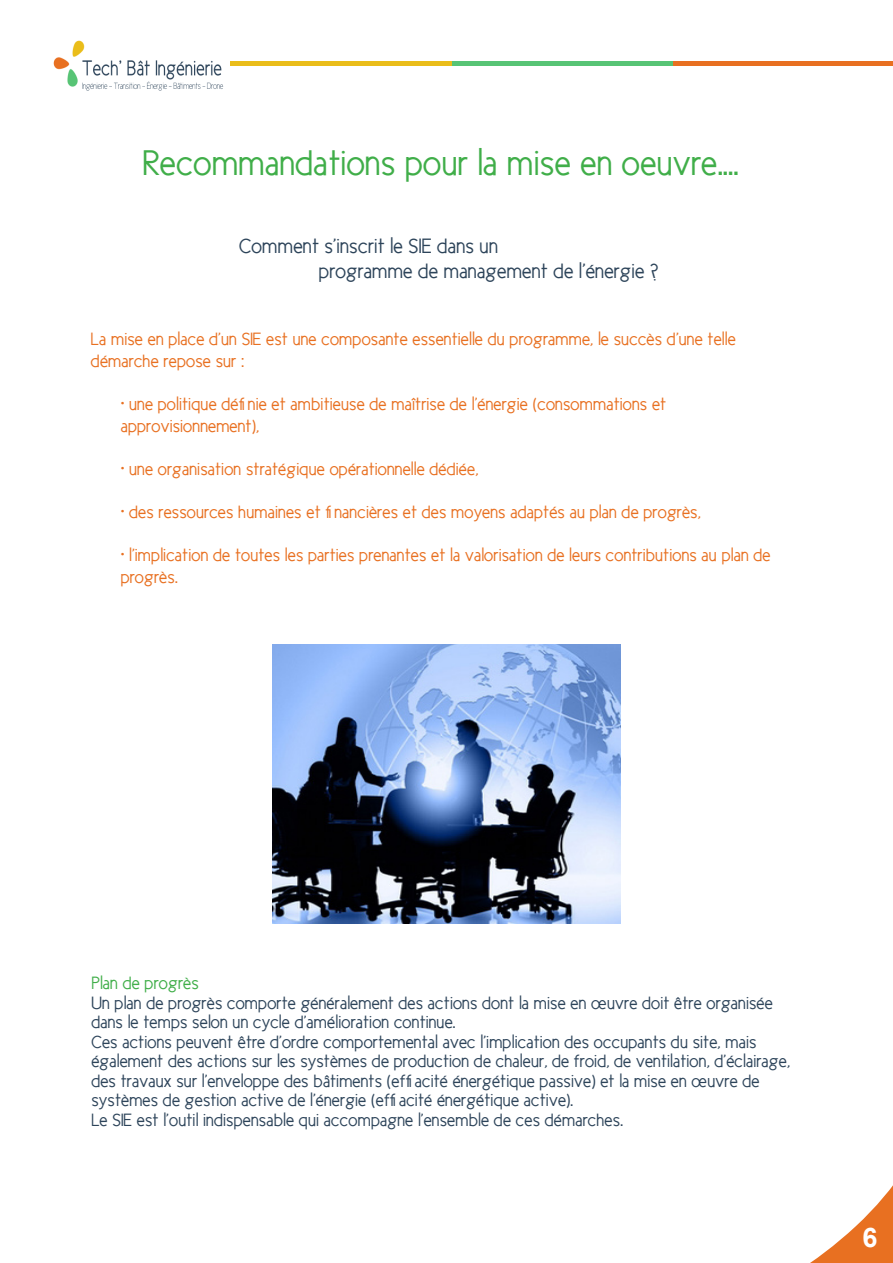
<style>
.page{position:relative;width:893px;height:1263px;background:#fff}
.page>*{position:absolute;margin:0;border:0;box-sizing:border-box;transform-origin:0 0}
.t1{font:36px "New Cicle Gordita";color:#40ae49}
.t2{font:700 27px "Arial";color:#fff}
.t3{font:21px "New Cicle Gordita";color:#2d445a}
.t4{font:18px/19.5px "New Cicle Gordita";color:#2d445a}
.t5{font:18px/21.6px "New Cicle Gordita";color:#e87021}
.t6{font:18px "New Cicle Gordita";color:#40ae49}
</style>
<div class="page">
<hr style="left:230px;top:61px;width:222px;height:4px;background:#eabd1a">
<hr style="left:672px;top:61px;width:221px;height:4px;background:#e87021">
<hr style="left:452px;top:61px;width:220px;height:4px;background:#57c475">
<img style="left:272px;top:644px;width:349px;height:279px">
<svg style="left:810px;top:1185px;width:83px;height:78px"></svg>
<img style="left:53px;top:40px;width:171px;height:51px">
<p class="t1" style="left:143px;top:144px;width:597px">Recommandations pour la mise en oeuvre....</p>
<p class="t3" style="left:239px;top:235px;width:261px">Comment s’inscrit le SIE dans un</p>
<p class="t3" style="left:319px;top:260px;width:341px">programme de management de l’énergie ?</p>
<p class="t5" style="left:91px;top:329px;width:646px">La mise en place d’un SIE est une composante essentielle du programme, le succès d’une telle démarche repose sur :</p>
<p class="t5" style="left:121px;top:393px;width:547px">• une politique définie et ambitieuse de maîtrise de l’énergie (consommations et approvisionnement),</p>
<p class="t5" style="left:121px;top:458px;width:359px">• une organisation stratégique opérationnelle dédiée,</p>
<p class="t5" style="left:121px;top:501px;width:582px">• des ressources humaines et financières et des moyens adaptés au plan de progrès,</p>
<p class="t5" style="left:121px;top:545px;width:651px">• l’implication de toutes les parties prenantes et la valorisation de leurs contributions au plan de progrès.</p>
<p class="t6" style="left:91px;top:974px;width:109px">Plan de progrès</p>
<p class="t4" style="left:91px;top:993px;width:683px">Un plan de progrès comporte généralement des actions dont la mise en œuvre doit être organisée dans le temps selon un cycle d’amélioration continue.</p>
<p class="t4" style="left:91px;top:1032px;width:700px">Ces actions peuvent être d’ordre comportemental avec l’implication des occupants du site, mais également des actions sur les systèmes de production de chaleur, de froid, de ventilation, d’éclairage, des travaux sur l’enveloppe des bâtiments (effiacité énergétique passive) et la mise en œuvre de systèmes de gestion active de l’énergie (effiacité énergétique active).</p>
<p class="t4" style="left:91px;top:1110px;width:533px">Le SIE est l’outil indispensable qui accompagne l’ensemble de ces démarches.</p>
<p class="t2" style="left:862px;top:1220px;width:17px">6</p>
</div>
